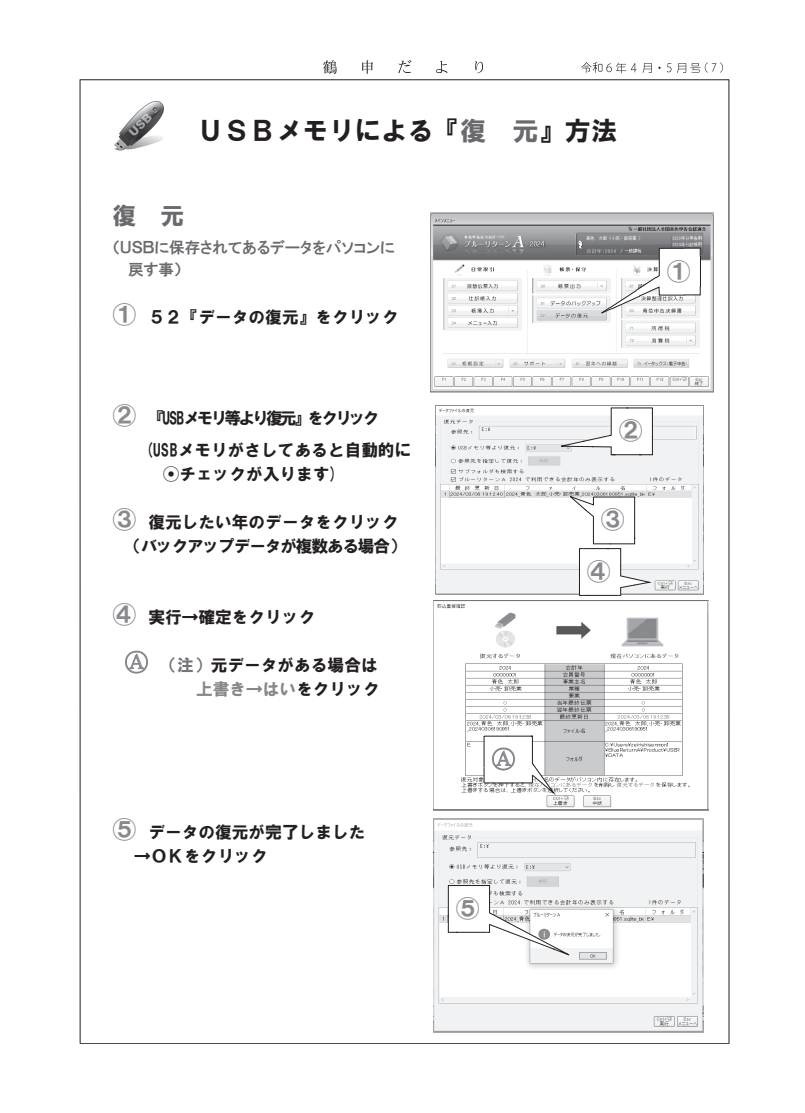
<style>
.page{position:relative;width:805px;height:1113px;background:#fff}
.page>*{position:absolute;margin:0;border:0;box-sizing:border-box;transform-origin:0 0}
.t1{font:26.12px "HGS Soei Kakugothic UB";color:#231f20}
.t2{font:23.88px "HGP Soei Kakugothic UB";color:#87898c}
.t3{font:23.88px "HG Soei Kakugothic UB";color:#696a6d}
.t4{font:23.88px "HGP Soei Kakugothic UB";color:#86888b}
.t5{font:23.88px "MS Mincho";color:#87898c}
.t6{font:16.75px/31.9px "HG Soei Kakugothic UB";letter-spacing:-.005em;color:#231f20}
.t7{font:16.75px/23.9px "HG Soei Kakugothic UB";letter-spacing:-.07em;color:#231f20}
.t8{font:15.5px/21.5px "HGP Gothic E";color:#696a6d}
.s1{color:#696a6d}
.s2{font-family:"HGP Soei Kakugothic UB";font-size:23.88px;color:#87898c}
.s3{font-family:"HGP Soei Kakugothic UB";font-size:23.88px;color:#8a8c8f}
.s4{font-family:"MS P Gothic"}
.s5{font-family:"MS Mincho";font-size:23.88px;color:#87898c}
.s6{color:#727477}
.s7{color:#85878a}
</style>
<div class="page">
<hr style="left:80px;top:1043px;width:649px;height:1px;background:#231f20">
<hr style="left:80px;top:79px;width:649px;height:1px;background:#231f20">
<hr style="left:80px;top:80px;width:1px;height:963px;background:#231f20">
<hr style="left:728px;top:80px;width:1px;height:963px;background:#231f20">
<svg style="left:323px;top:60px;width:14px;height:14px"></svg>
<svg style="left:362px;top:60px;width:11px;height:14px"></svg>
<svg style="left:398px;top:60px;width:13px;height:13px"></svg>
<svg style="left:436px;top:61px;width:11px;height:12px"></svg>
<svg style="left:475px;top:61px;width:8px;height:12px"></svg>
<svg style="left:642px;top:63px;width:9px;height:10px"></svg>
<svg style="left:667px;top:62px;width:55px;height:11px"></svg>
<svg style="left:581px;top:62px;width:55px;height:11px"></svg>
<svg style="left:125px;top:650px;width:23px;height:23px"></svg>
<img style="left:435px;top:406px;width:268px;height:188px">
<img style="left:430px;top:212px;width:283px;height:180px">
<img style="left:433px;top:600px;width:275px;height:210px">
<img style="left:433px;top:818px;width:270px;height:214px">
<img style="left:114px;top:101px;width:50px;height:49px">
<svg style="left:589px;top:247px;width:112px;height:73px"></svg>
<svg style="left:553px;top:407px;width:100px;height:49px"></svg>
<svg style="left:564px;top:493px;width:90px;height:103px"></svg>
<svg style="left:483px;top:735px;width:75px;height:63px"></svg>
<svg style="left:447px;top:884px;width:136px;height:77px"></svg>
<h1 class="t1" style="left:197px;top:118px;width:421px">ＵＳＢメモリによる『<span class="s1">復 元</span>』方法</h1>
<h2 class="t3" style="left:112px;top:203px;width:73px">復 元</h2>
<p class="t8" style="left:128px;top:237px;width:268px;text-indent:-15px">（ＵＳＢに保存されてあるデータをパソコンに戻す事）</p>
<p class="t6" style="left:112px;top:301px;width:288px"><span class="s2">①</span> ５２『データの復元』をクリック</p>
<h2 class="t2" style="left:666px;top:259px;width:25px">①</h2>
<p class="t6" style="left:144px;top:402px;width:268px;text-indent:-32px"><span class="s3">②</span> 『USBメモリ等より復元』をクリック(USBメモリがさしてあると自動的に</p>
<p class="t6" style="left:163px;top:458px;width:177px"><span class="s4">⦿</span>チェックが入ります)</p>
<p class="t7" style="left:125px;top:509px;width:282px;text-indent:-13px"><span class="s2">③</span> 復元したい年のデータをクリック（バックアップデータが複数ある場合）</p>
<p class="t6" style="left:112px;top:601px;width:204px"><span class="s2">④</span> 実行→確定をクリック</p>
<p class="t6" style="left:125px;top:652px;width:257px;line-height:23.9px;text-align:right"><span class="s5">Ⓐ</span> <span class="s6">（注）</span>元データがある場合は<span class="s7">上書き→はい</span>をクリック</p>
<p class="t6" style="left:112px;top:815px;width:254px"><span class="s2">⑤</span> データの復元が完了しました</p>
<p class="t6" style="left:134px;top:839px;width:135px">→ＯＫをクリック</p>
<h2 class="t5" style="left:491px;top:747px;width:25px">Ⓐ</h2>
<h2 class="t2" style="left:455px;top:896px;width:25px">⑤</h2>
<h2 class="t2" style="left:618px;top:419px;width:25px">②</h2>
<h2 class="t2" style="left:600px;top:508px;width:25px">③</h2>
<h2 class="t4" style="left:586px;top:559px;width:25px">④</h2>
</div>
